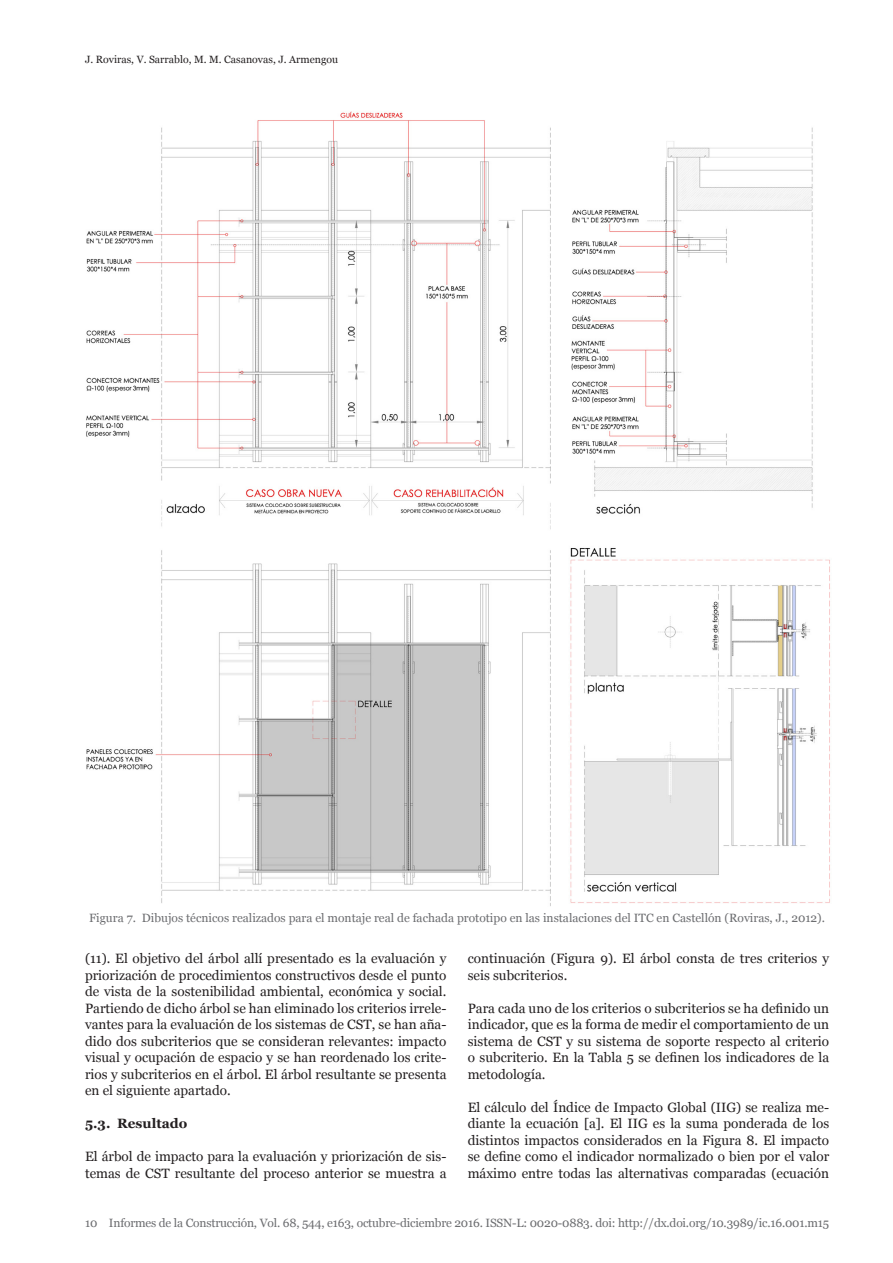
<style>
.page{position:relative;width:893px;height:1263px;background:#fff}
.page>*{position:absolute;margin:0;border:0;box-sizing:border-box;transform-origin:0 0}
.t1{font:13.5px/16.5px "Georgia";color:#231f20;text-align:justify}
.t2{font:700 13.5px "Georgia";color:#231f20}
.t3{font:12px "Georgia";color:#6c6d70}
.t4{font:10.5px "Georgia";color:#231f20}
</style>
<div class="page">
<img style="left:86px;top:111px;width:744px;height:795px">
<p class="t4" style="left:85px;top:54px;width:255px">J. Roviras, V. Sarrablo, M. M. Casanovas, J. Armengou</p>
<p class="t3" style="left:89px;top:911px;width:737px">Figura 7. Dibujos técnicos realizados para el montaje real de fachada prototipo en las instalaciones del ITC en Castellón (Roviras, J., 2012).</p>
<p class="t1" style="left:85px;top:950px;width:363px">(11). El objetivo del árbol allí presentado es la evaluación y priorización de procedimientos constructivos desde el punto de vista de la sostenibilidad ambiental, económica y social.<br>Partiendo de dicho árbol se han eliminado los criterios irrele&shy;vantes para la evaluación de los sistemas de CST, se han aña&shy;dido dos subcriterios que se consideran relevantes: impacto visual y ocupación de espacio y se han reordenado los crite&shy;rios y subcriterios en el árbol. El árbol resultante se presenta en el siguiente apartado.</p>
<p class="t2" style="left:85px;top:1116px;width:104px">5.3. Resultado</p>
<p class="t1" style="left:85px;top:1148px;width:363px">El árbol de impacto para la evaluación y priorización de sis&shy;temas de CST resultante del proceso anterior se muestra a</p>
<p class="t1" style="left:468px;top:950px;width:363px">continuación (Figura 9). El árbol consta de tres criterios y seis subcriterios.</p>
<p class="t1" style="left:468px;top:1000px;width:363px">Para cada uno de los criterios o subcriterios se ha definido un indicador, que es la forma de medir el comportamiento de un sistema de CST y su sistema de soporte respecto al criterio o subcriterio. En la Tabla 5 se definen los indicadores de la metodología.</p>
<p class="t1" style="left:468px;top:1099px;width:363px">El cálculo del Índice de Impacto Global (IIG) se realiza me&shy;diante la ecuación [a]. El IIG es la suma ponderada de los distintos impactos considerados en la Figura 8. El impacto se define como el indicador normalizado o bien por el valor máximo entre todas las alternativas comparadas (ecuación</p>
<p class="t3" style="left:85px;top:1216px;width:14px">10</p>
<p class="t3" style="left:109px;top:1216px;width:722px">Informes de la Construcción, Vol. 68, 544, e163, octubre-diciembre 2016. ISSN-L: 0020-0883. doi: http://dx.doi.org/10.3989/ic.16.001.m15</p>
</div>
